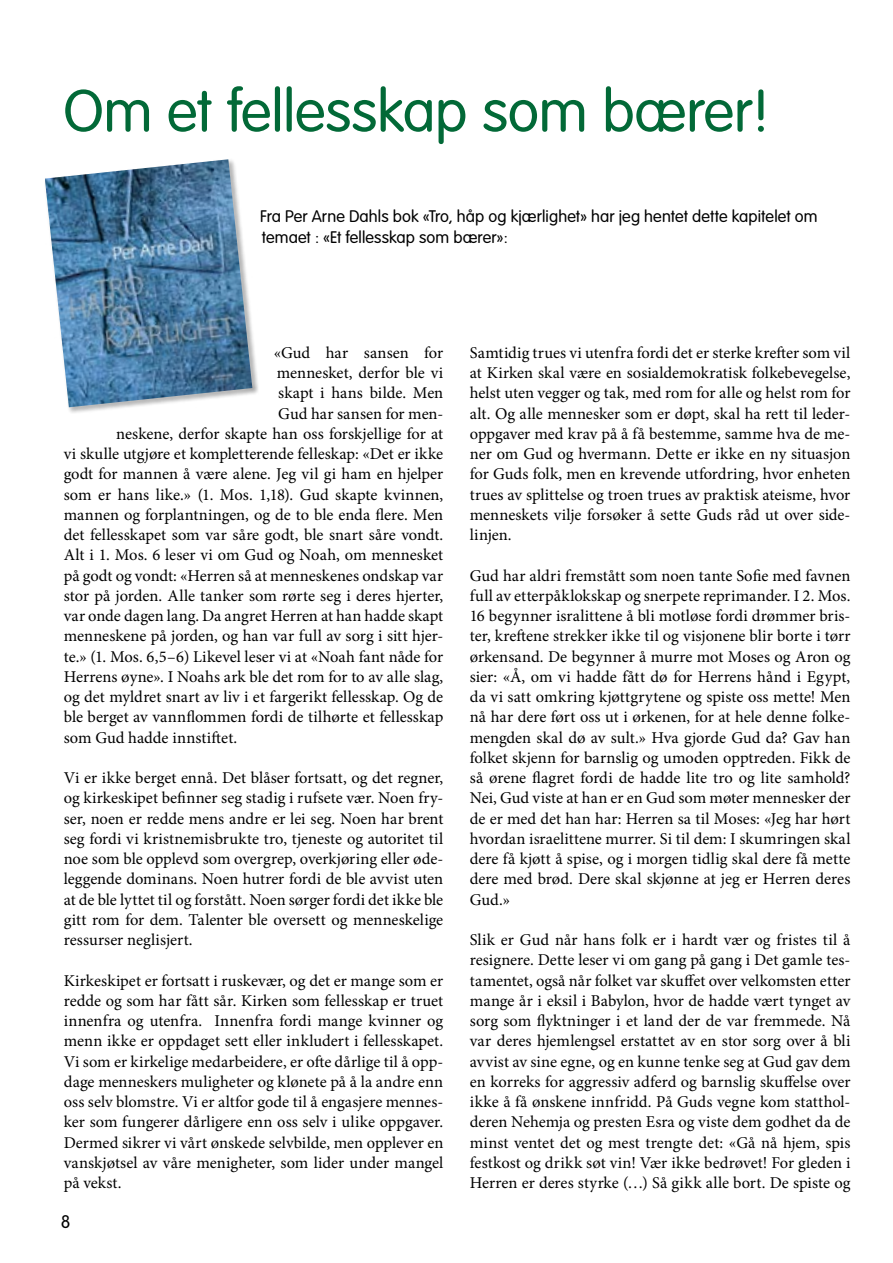
<style>
.page{position:relative;width:893px;height:1263px;background:#fff}
.page>*{position:absolute;margin:0;border:0;box-sizing:border-box;transform-origin:0 0}
.t1{font:300 58.5px "VAG Rounded";letter-spacing:-.005em;color:#026937}
.t2{font:300 18px "VAG Rounded";color:#000}
.t3{font:16.5px/20.2px "Minion Pro";color:#000;text-align:justify}
.t4{font:300 16.5px/21px "VAG Rounded";letter-spacing:.005em;color:#000}
</style>
<div class="page">
<svg style="left:68px;top:333px;width:190px;height:80px"></svg>
<img style="left:45px;top:159px;width:207px;height:248px">
<h1 class="t1" style="left:63px;top:77px;width:708px">Om et fellesskap som bærer!</h1>
<p class="t4" style="left:260px;top:206px;width:559px">Fra Per Arne Dahls bok «Tro, håp og kjærlighet» har jeg hentet dette kapitelet om temaet : «Et fellesskap som bærer»:</p>
<p class="t3" style="left:274px;top:342px;width:171px">«Gud har sansen for</p>
<p class="t3" style="left:277px;top:363px;width:168px">mennesket, derfor ble vi</p>
<p class="t3" style="left:278px;top:383px;width:167px">skapt i hans bilde. Men</p>
<p class="t3" style="left:278px;top:403px;width:166px">Gud har sansen for men-</p>
<p class="t3" style="left:116px;top:423px;width:329px">neskene, derfor skapte han oss forskjellige for at</p>
<p class="t3" style="left:64px;top:444px;width:381px">vi skulle utgjøre et kompletterende felleskap: «Det er ikke</p>
<p class="t3" style="left:64px;top:464px;width:381px">godt for mannen å være alene. Jeg vil gi ham en hjelper</p>
<p class="t3" style="left:64px;top:484px;width:381px">som er hans like.» (1. Mos. 1,18). Gud skapte kvinnen,</p>
<p class="t3" style="left:64px;top:504px;width:381px">mannen og forplantningen, og de to ble enda flere. Men</p>
<p class="t3" style="left:64px;top:525px;width:381px">det fellesskapet som var såre godt, ble snart såre vondt.</p>
<p class="t3" style="left:64px;top:545px;width:381px">Alt i 1. Mos. 6 leser vi om Gud og Noah, om mennesket</p>
<p class="t3" style="left:64px;top:565px;width:381px">på godt og vondt: «Herren så at menneskenes ondskap var</p>
<p class="t3" style="left:64px;top:585px;width:381px">stor på jorden. Alle tanker som rørte seg i deres hjerter,</p>
<p class="t3" style="left:64px;top:606px;width:381px">var onde dagen lang. Da angret Herren at han hadde skapt</p>
<p class="t3" style="left:64px;top:626px;width:381px">menneskene på jorden, og han var full av sorg i sitt hjer-</p>
<p class="t3" style="left:64px;top:646px;width:381px">te.» (1. Mos. 6,5–6) Likevel leser vi at «Noah fant nåde for</p>
<p class="t3" style="left:64px;top:666px;width:381px">Herrens øyne». I Noahs ark ble det rom for to av alle slag,</p>
<p class="t3" style="left:64px;top:687px;width:381px">og det myldret snart av liv i et fargerikt fellesskap. Og de</p>
<p class="t3" style="left:64px;top:707px;width:381px">ble berget av vannflommen fordi de tilhørte et fellesskap</p>
<p class="t3" style="left:64px;top:727px;width:175px">som Gud hadde innstiftet.</p>
<p class="t3" style="left:64px;top:768px;width:381px">Vi er ikke berget ennå. Det blåser fortsatt, og det regner, og kirkeskipet befinner seg stadig i rufsete vær. Noen fry&shy;ser, noen er redde mens andre er lei seg. Noen har brent seg fordi vi kristnemisbrukte tro, tjeneste og autoritet til noe som ble opplevd som overgrep, overkjøring eller øde&shy;leggende dominans. Noen hutrer fordi de ble avvist uten at de ble lyttet til og forstått. Noen sørger fordi det ikke ble gitt rom for dem. Talenter ble oversett og menneskelige ressurser neglisjert.</p>
<p class="t3" style="left:64px;top:970px;width:381px">Kirkeskipet er fortsatt i ruskevær, og det er mange som er redde og som har fått sår. Kirken som fellesskap er truet innenfra og utenfra. Innenfra fordi mange kvinner og menn ikke er oppdaget sett eller inkludert i fellesskapet.<br>Vi som er kirkelige medarbeidere, er ofte dårlige til å opp&shy;dage menneskers muligheter og klønete på å la andre enn oss selv blomstre. Vi er altfor gode til å engasjere mennes&shy;ker som fungerer dårligere enn oss selv i ulike oppgaver.<br>Dermed sikrer vi vårt ønskede selvbilde, men opplever en vanskjøtsel av våre menigheter, som lider under mangel på vekst.</p>
<p class="t2" style="left:61px;top:1211px;width:11px">8</p>
<p class="t3" style="left:470px;top:342px;width:382px">Samtidig trues vi utenfra fordi det er sterke krefter som vil at Kirken skal være en sosialdemokratisk folkebevegelse, helst uten vegger og tak, med rom for alle og helst rom for alt. Og alle mennesker som er døpt, skal ha rett til leder&shy;oppgaver med krav på å få bestemme, samme hva de me&shy;ner om Gud og hvermann. Dette er ikke en ny situasjon for Guds folk, men en krevende utfordring, hvor enheten trues av splittelse og troen trues av praktisk ateisme, hvor menneskets vilje forsøker å sette Guds råd ut over side&shy;linjen.</p>
<p class="t3" style="left:470px;top:565px;width:382px">Gud har aldri fremstått som noen tante Sofie med favnen full av etterpåklokskap og snerpete reprimander. I 2. Mos.<br>16 begynner isralittene å bli motløse fordi drømmer bris&shy;ter, kreftene strekker ikke til og visjonene blir borte i tørr ørkensand. De begynner å murre mot Moses og Aron og sier: «Å, om vi hadde fått dø for Herrens hånd i Egypt, da vi satt omkring kjøttgrytene og spiste oss mette! Men nå har dere ført oss ut i ørkenen, for at hele denne folke&shy;mengden skal dø av sult.» Hva gjorde Gud da? Gav han folket skjenn for barnslig og umoden opptreden. Fikk de så ørene flagret fordi de hadde lite tro og lite samhold?<br>Nei, Gud viste at han er en Gud som møter mennesker der de er med det han har: Herren sa til Moses: «Jeg har hørt hvordan israelittene murrer. Si til dem: I skumringen skal dere få kjøtt å spise, og i morgen tidlig skal dere få mette dere med brød. Dere skal skjønne at jeg er Herren deres Gud.»</p>
<p class="t3" style="left:470px;top:930px;width:382px">Slik er Gud når hans folk er i hardt vær og fristes til å resignere. Dette leser vi om gang på gang i Det gamle tes&shy;tamentet, også når folket var skuffet over velkomsten etter mange år i eksil i Babylon, hvor de hadde vært tynget av sorg som flyktninger i et land der de var fremmede. Nå var deres hjemlengsel erstattet av en stor sorg over å bli avvist av sine egne, og en kunne tenke seg at Gud gav dem en korreks for aggressiv adferd og barnslig skuffelse over ikke å få ønskene innfridd. På Guds vegne kom statthol&shy;deren Nehemja og presten Esra og viste dem godhet da de minst ventet det og mest trengte det: «Gå nå hjem, spis festkost og drikk søt vin! Vær ikke bedrøvet! For gleden i Herren er deres styrke (…) Så gikk alle bort. De spiste og</p>
</div>
